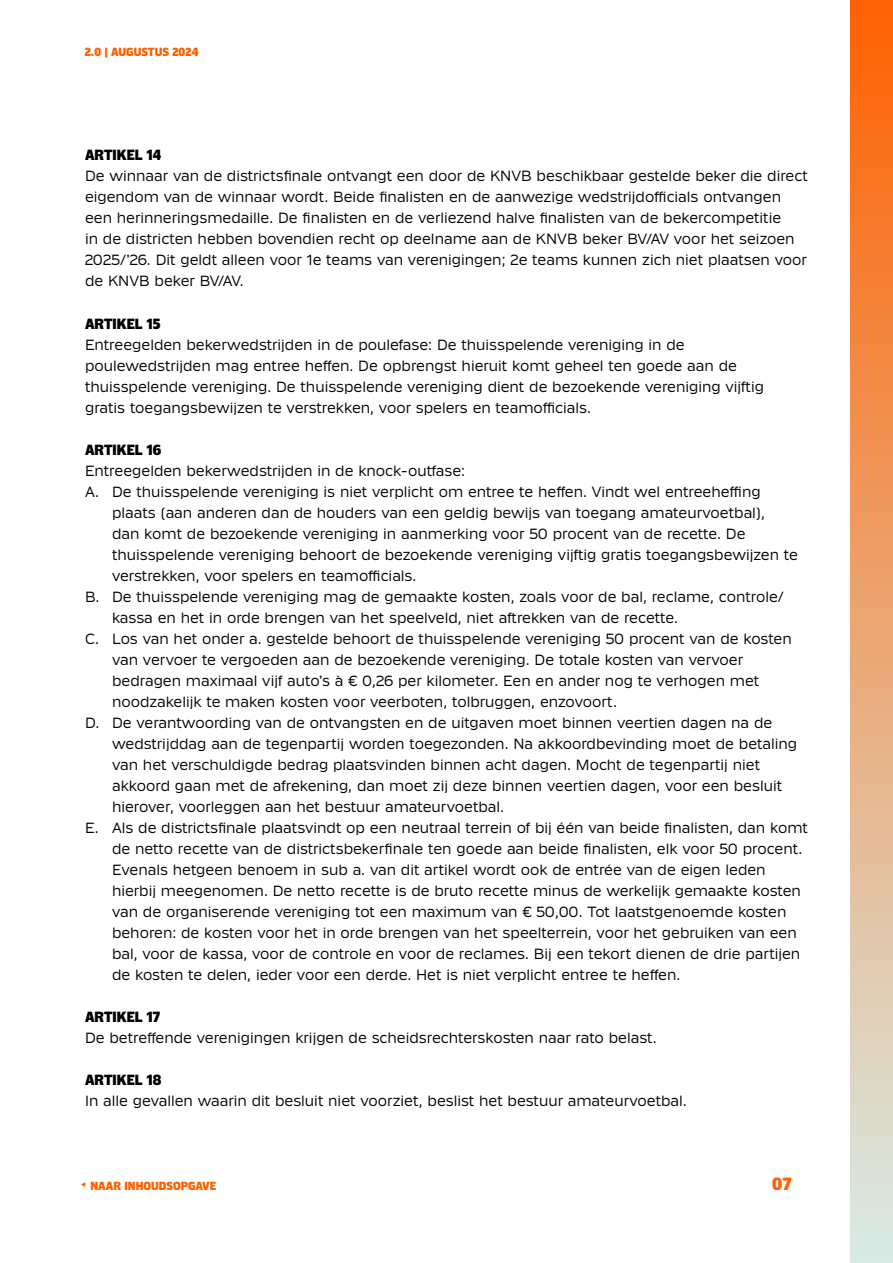
<style>
.page{position:relative;width:893px;height:1263px;background:#fff}
.page>*{position:absolute;margin:0;border:0;box-sizing:border-box;transform-origin:0 0}
.t1{font:700 18px "Klub KNVB072024";color:#ff6000}
.t2{font:15px/21px "Klub KNVB092024";color:#000}
.t3{font:700 15px "Klub KNVB072024";color:#000}
.t4{font:700 12px "Klub KNVB072024";color:#ff6000}
</style>
<div class="page">
<div style="left:850px;top:0;width:43px;height:1263px;background:linear-gradient(to bottom,#ff6101,#d8ebe6)"></div>
<svg style="left:81px;top:1182px;width:4px;height:5px"></svg>
<p class="t4" style="left:85px;top:45px;width:115px">2.0 | AUGUSTUS 2024</p>
<p class="t3" style="left:85px;top:147px;width:78px">ARTIKEL 14</p>
<p class="t2" style="left:85px;top:166px;width:724px">De winnaar van de districtsfinale ontvangt een door de KNVB beschikbaar gestelde beker die direct eigendom van de winnaar wordt. Beide finalisten en de aanwezige wedstrijdofficials ontvangen een herinneringsmedaille. De finalisten en de verliezend halve finalisten van de bekercompetitie<br>in de districten hebben bovendien recht op deelname aan de KNVB beker BV/AV voor het seizoen 2025/’26. Dit geldt alleen voor 1e teams van verenigingen; 2e teams kunnen zich niet plaatsen voor de KNVB beker BV/AV.</p>
<p class="t3" style="left:85px;top:315px;width:77px">ARTIKEL 15</p>
<p class="t2" style="left:85px;top:334px;width:680px">Entreegelden bekerwedstrijden in de poulefase: De thuisspelende vereniging in de poulewedstrijden mag entree heffen. De opbrengst hieruit komt geheel ten goede aan de thuisspelende vereniging. De thuisspelende vereniging dient de bezoekende vereniging vijftig gratis toegangsbewijzen te verstrekken, voor spelers en teamofficials.</p>
<p class="t3" style="left:85px;top:441px;width:78px">ARTIKEL 16</p>
<p class="t2" style="left:85px;top:460px;width:382px">Entreegelden bekerwedstrijden in de knock-outfase:</p>
<p class="t2" style="left:85px;top:481px;width:677px">A. De thuisspelende vereniging is niet verplicht om entree te heffen. Vindt wel entreeheffing</p>
<p class="t2" style="left:112px;top:502px;width:654px">plaats (aan anderen dan de houders van een geldig bewijs van toegang amateurvoetbal),</p>
<p class="t2" style="left:112px;top:523px;width:635px">dan komt de bezoekende vereniging in aanmerking voor 50 procent van de recette. De</p>
<p class="t2" style="left:112px;top:544px;width:687px">thuisspelende vereniging behoort de bezoekende vereniging vijftig gratis toegangsbewijzen te</p>
<p class="t2" style="left:112px;top:565px;width:306px">verstrekken, voor spelers en teamofficials.</p>
<p class="t2" style="left:85px;top:586px;width:700px">B. De thuisspelende vereniging mag de gemaakte kosten, zoals voor de bal, reclame, controle/</p>
<p class="t2" style="left:112px;top:607px;width:568px">kassa en het in orde brengen van het speelveld, niet aftrekken van de recette.</p>
<p class="t2" style="left:85px;top:628px;width:708px">C. Los van het onder a. gestelde behoort de thuisspelende vereniging 50 procent van de kosten</p>
<p class="t2" style="left:112px;top:649px;width:632px">van vervoer te vergoeden aan de bezoekende vereniging. De totale kosten van vervoer</p>
<p class="t2" style="left:112px;top:670px;width:649px">bedragen maximaal vijf auto’s à € 0,26 per kilometer. Een en ander nog te verhogen met</p>
<p class="t2" style="left:112px;top:691px;width:506px">noodzakelijk te maken kosten voor veerboten, tolbruggen, enzovoort.</p>
<p class="t2" style="left:85px;top:712px;width:689px">D. De verantwoording van de ontvangsten en de uitgaven moet binnen veertien dagen na de</p>
<p class="t2" style="left:112px;top:733px;width:686px">wedstrijddag aan de tegenpartij worden toegezonden. Na akkoordbevinding moet de betaling</p>
<p class="t2" style="left:112px;top:754px;width:650px">van het verschuldigde bedrag plaatsvinden binnen acht dagen. Mocht de tegenpartij niet</p>
<p class="t2" style="left:112px;top:775px;width:672px">akkoord gaan met de afrekening, dan moet zij deze binnen veertien dagen, voor een besluit</p>
<p class="t2" style="left:112px;top:796px;width:394px">hierover, voorleggen aan het bestuur amateurvoetbal.</p>
<p class="t2" style="left:85px;top:817px;width:724px">E. Als de districtsfinale plaatsvindt op een neutraal terrein of bij één van beide finalisten, dan komt</p>
<p class="t2" style="left:112px;top:838px;width:692px">de netto recette van de districtsbekerfinale ten goede aan beide finalisten, elk voor 50 procent.</p>
<p class="t2" style="left:112px;top:859px;width:655px">Evenals hetgeen benoem in sub a. van dit artikel wordt ook de entrée van de eigen leden</p>
<p class="t2" style="left:112px;top:880px;width:690px">hierbij meegenomen. De netto recette is de bruto recette minus de werkelijk gemaakte kosten</p>
<p class="t2" style="left:112px;top:901px;width:676px">van de organiserende vereniging tot een maximum van € 50,00. Tot laatstgenoemde kosten</p>
<p class="t2" style="left:112px;top:922px;width:686px">behoren: de kosten voor het in orde brengen van het speelterrein, voor het gebruiken van een</p>
<p class="t2" style="left:112px;top:943px;width:690px">bal, voor de kassa, voor de controle en voor de reclames. Bij een tekort dienen de drie partijen</p>
<p class="t2" style="left:112px;top:964px;width:570px">de kosten te delen, ieder voor een derde. Het is niet verplicht entree te heffen.</p>
<p class="t3" style="left:85px;top:1008px;width:77px">ARTIKEL 17</p>
<p class="t2" style="left:85px;top:1027px;width:573px">De betreffende verenigingen krijgen de scheidsrechterskosten naar rato belast.</p>
<p class="t3" style="left:85px;top:1071px;width:78px">ARTIKEL 18</p>
<p class="t2" style="left:85px;top:1090px;width:603px">In alle gevallen waarin dit besluit niet voorziet, beslist het bestuur amateurvoetbal.</p>
<p class="t4" style="left:91px;top:1179px;width:127px">NAAR INHOUDSOPGAVE</p>
<p class="t1" style="left:772px;top:1173px;width:21px">07</p>
</div>
